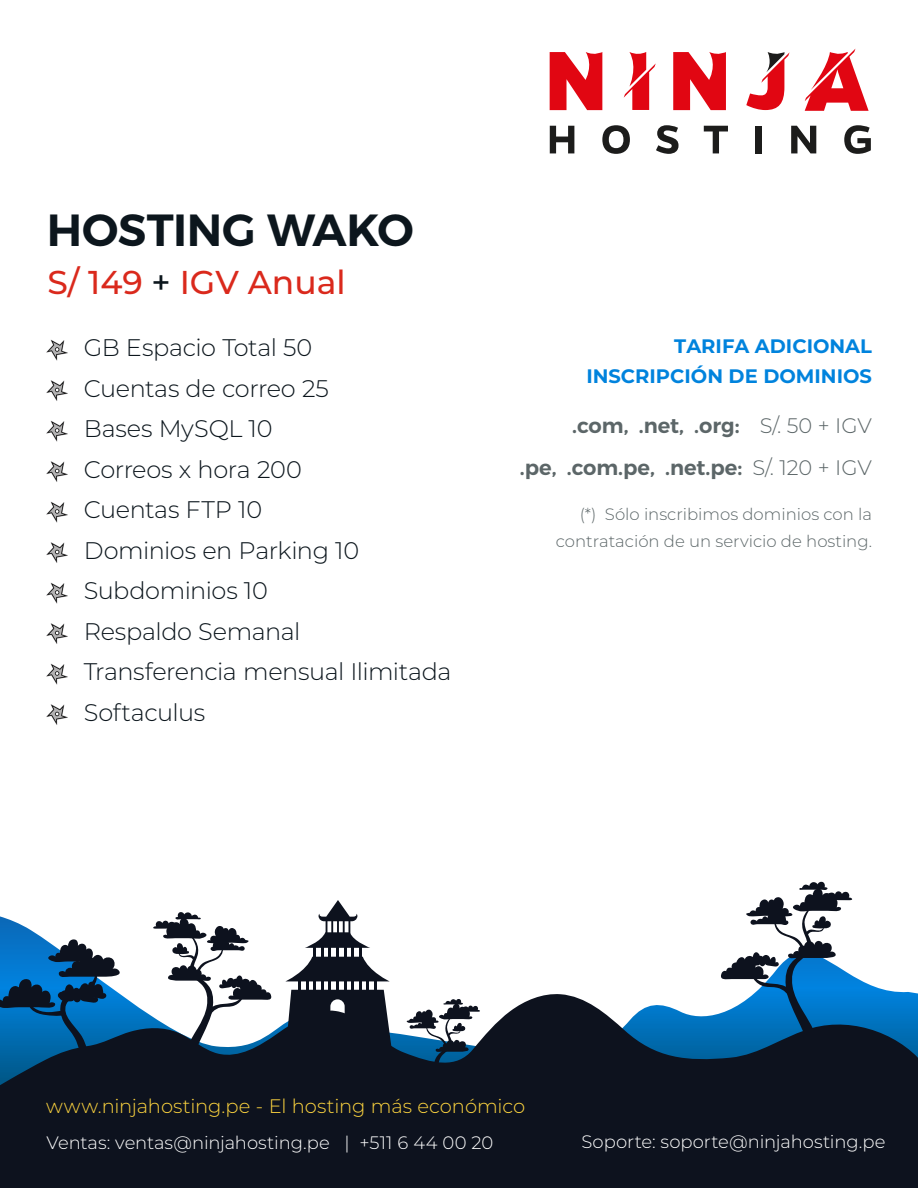
<style>
.page{position:relative;width:918px;height:1188px;background:#fff}
.page>*{position:absolute;margin:0;border:0;box-sizing:border-box;transform-origin:0 0}
.t1{font:600 45px "Montserrat";letter-spacing:-.01em;color:#0c161d}
.t2{font:500 33px "Montserrat";color:#da291c}
.t3{font:300 24px/40.5px "Montserrat";letter-spacing:-.015em;color:#0c161d}
.t4{font:600 21px/42px "Montserrat";color:#5c6668;text-align:right}
.t5{font:300 19.5px "Montserrat";letter-spacing:-.005em;color:#fed53f}
.t6{font:700 19.5px/30px "Montserrat";color:#0083dd;text-align:right}
.t7{font:300 18px "Montserrat";letter-spacing:-.005em;color:#fff}
.t8{font:300 16.5px/27px "Montserrat";color:#5c6668;text-align:right}
.s1{color:#0c161d}
.s2{font-weight:300}
</style>
<div class="page">
<svg style="left:805px;top:49px;width:64px;height:62px"></svg>
<svg style="left:550px;top:52px;width:52px;height:58px"></svg>
<svg style="left:624px;top:52px;width:32px;height:58px"></svg>
<svg style="left:673px;top:52px;width:53px;height:58px"></svg>
<svg style="left:746px;top:52px;width:44px;height:58px"></svg>
<svg style="left:550px;top:126px;width:24px;height:27px"></svg>
<svg style="left:602px;top:125px;width:28px;height:29px"></svg>
<svg style="left:656px;top:125px;width:23px;height:29px"></svg>
<svg style="left:704px;top:126px;width:24px;height:27px"></svg>
<div style="left:755px;top:126px;width:6px;height:27px;background:#1c1c1b"></div>
<svg style="left:791px;top:126px;width:25px;height:27px"></svg>
<svg style="left:844px;top:125px;width:27px;height:29px"></svg>
<svg style="left:0;top:916px;width:915px;height:77px"></svg>
<svg style="left:720px;top:881px;width:136px;height:112px"></svg>
<svg style="left:150px;top:912px;width:122px;height:81px"></svg>
<svg style="left:0;top:939px;width:124px;height:54px"></svg>
<svg style="left:284px;top:900px;width:108px;height:93px"></svg>
<svg style="left:0;top:993px;width:918px;height:195px;background:#1d2f41"></svg>
<svg style="left:46px;top:339px;width:22px;height:22px"></svg>
<svg style="left:46px;top:380px;width:22px;height:21px"></svg>
<svg style="left:46px;top:420px;width:22px;height:22px"></svg>
<svg style="left:46px;top:461px;width:22px;height:21px"></svg>
<svg style="left:46px;top:501px;width:22px;height:22px"></svg>
<svg style="left:46px;top:542px;width:22px;height:21px"></svg>
<svg style="left:46px;top:582px;width:22px;height:22px"></svg>
<svg style="left:46px;top:623px;width:22px;height:21px"></svg>
<svg style="left:46px;top:704px;width:22px;height:21px"></svg>
<svg style="left:46px;top:663px;width:22px;height:22px"></svg>
<h1 class="t1" style="left:47px;top:202px;width:368px">HOSTING WAKO</h1>
<h2 class="t2" style="left:47px;top:259px;width:300px">S/ 149 <span class="s1">+</span> IGV Anual</h2>
<p class="t3" style="left:84px;top:327px;width:369px">GB Espacio Total 50<br>Cuentas de correo 25<br>Bases MySQL 10<br>Correos x hora 200<br>Cuentas FTP 10<br>Dominios en Parking 10<br>Subdominios 10<br>Respaldo Semanal<br>Transferencia mensual Ilimitada<br>Softaculus</p>
<p class="t6" style="left:586px;top:330px;width:287px">TARIFA ADICIONAL<br>INSCRIPCIÓN DE DOMINIOS</p>
<p class="t4" style="left:520px;top:405px;width:354px">.com, .net, .org: <span class="s2">S/. 50 + IGV<br></span>.pe, .com.pe, .net.pe: <span class="s2">S/. 120 + IGV</span></p>
<p class="t8" style="left:556px;top:500px;width:318px">(*) Sólo inscribimos dominios con la contratación de un servicio de hosting.</p>
<p class="t5" style="left:46px;top:1093px;width:481px">www.ninjahosting.pe - El hosting más económico</p>
<p class="t7" style="left:46px;top:1131px;width:449px">Ventas: ventas@ninjahosting.pe | +511 6 44 00 20</p>
<p class="t7" style="left:581px;top:1130px;width:305px">Soporte: soporte@ninjahosting.pe</p>
</div>
